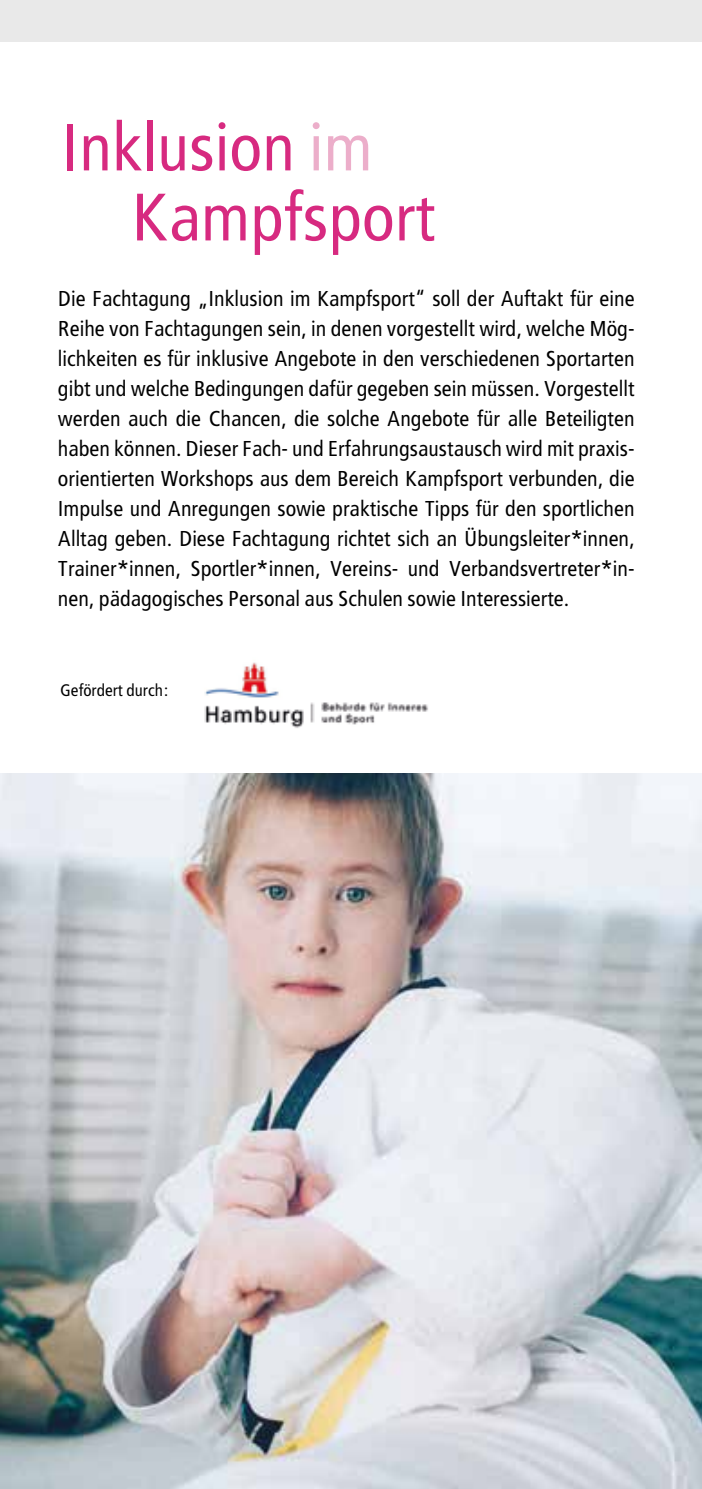
<style>
.page{position:relative;width:702px;height:1489px;background:#fff}
.page>*{position:absolute;margin:0;border:0;box-sizing:border-box;transform-origin:0 0}
.t1{font:70px/70px "Frutiger Reg Con";color:#d72a80}
.t2{font:22.5px/30px "Frutiger Reg Con";color:#000;text-align:justify}
.t3{font:17.5px "Frutiger Reg Con";color:#000}
.s1{color:#ecaeca}
.s2{font-family:"Frutiger"}
</style>
<div class="page">
<img style="left:0;top:773px;width:702px;height:715px">
<img style="left:204px;top:662px;width:224px;height:66px">
<div style="left:0;top:0;width:702px;height:42px;background:#e9e9e9"></div>
<h1 class="t1" style="left:131px;top:111px;width:306px;text-indent:-70px">Inklusion <span class="s1">im<br></span>Kampfsport</h1>
<p class="t2" style="left:58px;top:283px;width:578px">Die Fachtagung „Inklusion im Kampfsport“ soll der Auftakt für eine Reihe von Fachtagungen sein, in denen vorgestellt wird, welche Mög&shy;lichkeiten es für inklusive Angebote in den verschiedenen Sportarten gibt und welche Bedingungen dafür gegeben sein müssen. Vorgestellt werden auch die Chancen, die solche Angebote für alle Beteiligten haben können. Dieser Fach- und Erfahrungsaustausch wird mit praxis&shy;orientierten Workshops aus dem Bereich Kampfsport verbunden, die Impulse und Anregungen sowie praktische Tipps für den sportlichen Alltag geben. Diese Fachtagung richtet sich an Übungsleiter<span class="s2">*</span>innen, Trainer<span class="s2">*</span>innen, Sportler<span class="s2">*</span>innen, Vereins- und Verbandsvertreter<span class="s2">*</span>in&shy;nen, pädagogisches Personal aus Schulen sowie Interessierte.</p>
<p class="t3" style="left:60px;top:680px;width:110px">Gefördert durch:</p>
</div>
